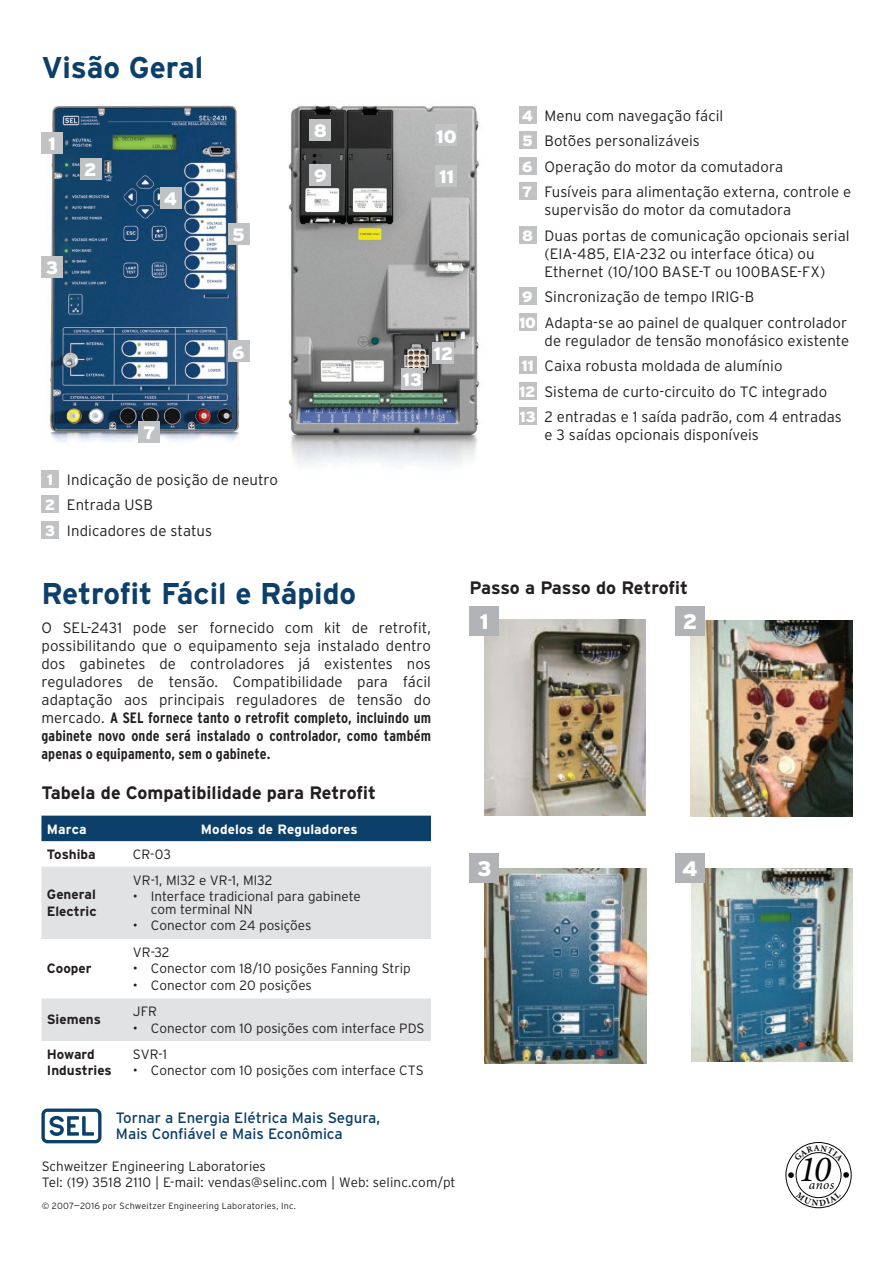
<style>
.page{position:relative;width:893px;height:1263px;background:#fff}
.page>*{position:absolute;margin:0;border:0;box-sizing:border-box;transform-origin:0 0}
.t1{font:italic 36.9px "Minion Pro";color:#040503}
.t2{font:700 30px "Interstate Poly";color:#0c3f6a}
.t3{font:900 21px "Interstate Poly";color:#fff}
.t4{font:700 18px "Interstate";color:#231f20}
.t5{font:900 18px "Interstate Poly";letter-spacing:-.01em;color:#fff}
.t6{font:300 15px/25.5px "Interstate Poly";letter-spacing:.005em;color:#231f20}
.t7{font:700 condensed 15px/18px "Interstate";letter-spacing:.005em;color:#231f20;text-align:justify}
.t8{font:15px/16.5px "Interstate Poly";color:#0c3f6a}
.t9{font:900 15px/25.5px "Interstate Poly";letter-spacing:-.02em;color:#fff}
.t10{font:300 13.5px/13.5px "Interstate Poly";color:#231f20}
.t11{font:700 13.5px/16.2px "Interstate Poly";color:#231f20}
.t12{font:700 13.5px "Interstate Poly";letter-spacing:.01em;color:#fff}
.t13{font:italic 13.35px "Minion Pro";color:#040503}
.t14{font:300 9px "Interstate Poly";letter-spacing:.025em;color:#231f20}
.s1{font-family:"Interstate Poly";font-weight:300;font-stretch:normal}
</style>
<div class="page">
<img style="left:692px;top:868px;width:160px;height:194px">
<img style="left:484px;top:868px;width:162px;height:196px">
<img style="left:690px;top:621px;width:162px;height:195px">
<img style="left:484px;top:620px;width:161px;height:196px">
<img style="left:41px;top:105px;width:204px;height:393px">
<img style="left:288px;top:105px;width:192px;height:360px">
<div style="left:41px;top:132px;width:22px;height:21px;background:#c1c2c4"></div>
<div style="left:80px;top:158px;width:21px;height:22px;background:#c1c2c4"></div>
<div style="left:41px;top:256px;width:22px;height:21px;background:#c1c2c4"></div>
<div style="left:160px;top:188px;width:21px;height:21px;background:#c1c2c4"></div>
<div style="left:228px;top:223px;width:21px;height:21px;background:#c1c2c4"></div>
<div style="left:228px;top:341px;width:21px;height:21px;background:#c1c2c4"></div>
<div style="left:139px;top:421px;width:21px;height:22px;background:#c1c2c4"></div>
<div style="left:310px;top:120px;width:21px;height:21px;background:#c1c2c4"></div>
<div style="left:310px;top:164px;width:21px;height:22px;background:#c1c2c4"></div>
<div style="left:436px;top:125px;width:21px;height:21px;background:#c1c2c4"></div>
<div style="left:436px;top:165px;width:21px;height:22px;background:#c1c2c4"></div>
<div style="left:433px;top:343px;width:21px;height:21px;background:#c1c2c4"></div>
<div style="left:402px;top:368px;width:21px;height:22px;background:#c1c2c4"></div>
<div style="left:41px;top:470px;width:17px;height:17px;background:#c1c2c4"></div>
<div style="left:41px;top:496px;width:17px;height:17px;background:#c1c2c4"></div>
<div style="left:41px;top:521px;width:17px;height:17px;background:#c1c2c4"></div>
<div style="left:519px;top:106px;width:17px;height:17px;background:#c1c2c4"></div>
<div style="left:519px;top:132px;width:17px;height:17px;background:#c1c2c4"></div>
<div style="left:519px;top:157px;width:17px;height:17px;background:#c1c2c4"></div>
<div style="left:519px;top:183px;width:17px;height:17px;background:#c1c2c4"></div>
<div style="left:519px;top:226px;width:17px;height:17px;background:#c1c2c4"></div>
<div style="left:519px;top:288px;width:17px;height:17px;background:#c1c2c4"></div>
<div style="left:519px;top:313px;width:17px;height:17px;background:#c1c2c4"></div>
<div style="left:519px;top:357px;width:17px;height:17px;background:#c1c2c4"></div>
<div style="left:519px;top:382px;width:17px;height:17px;background:#c1c2c4"></div>
<div style="left:519px;top:408px;width:17px;height:17px;background:#c1c2c4"></div>
<div style="left:41px;top:816px;width:390px;height:25px;background:#0c3f6a"></div>
<svg style="left:41px;top:867px;width:390px;height:174px;fill:#e1e2e4"></svg>
<svg style="left:41px;top:1108px;width:60px;height:35px"></svg>
<div style="left:469px;top:606px;width:30px;height:30px;background:#b2b3b7"></div>
<div style="left:675px;top:606px;width:30px;height:30px;background:#b2b3b7"></div>
<div style="left:469px;top:853px;width:30px;height:30px;background:#b2b3b7"></div>
<div style="left:675px;top:853px;width:30px;height:30px;background:#b2b3b7"></div>
<svg style="left:786px;top:1142px;width:65px;height:66px"></svg>
<h2 class="t2" style="left:41px;top:46px;width:163px">Visão Geral</h2>
<p class="t5" style="left:48px;top:130px;width:9px">1</p>
<p class="t5" style="left:84px;top:157px;width:14px">2</p>
<p class="t5" style="left:46px;top:254px;width:14px">3</p>
<p class="t5" style="left:164px;top:186px;width:15px">4</p>
<p class="t5" style="left:232px;top:221px;width:14px">5</p>
<p class="t5" style="left:232px;top:339px;width:14px">6</p>
<p class="t9" style="left:45px;top:466px;width:12px">1<br>2<br>3</p>
<p class="t5" style="left:143px;top:420px;width:14px">7</p>
<p class="t6" style="left:67px;top:466px;width:212px">Indicação de posição de neutro<br>Entrada USB<br>Indicadores de status</p>
<p class="t5" style="left:314px;top:118px;width:15px">8</p>
<p class="t5" style="left:314px;top:163px;width:14px">9</p>
<p class="t5" style="left:436px;top:123px;width:22px">10</p>
<p class="t5" style="left:439px;top:163px;width:16px">11</p>
<p class="t5" style="left:403px;top:366px;width:21px">13</p>
<p class="t5" style="left:433px;top:341px;width:21px">12</p>
<p class="t9" style="left:522px;top:102px;width:13px;text-align:justify">4<br>5<br>6<br>7</p>
<p class="t9" style="left:522px;top:222px;width:12px">8</p>
<p class="t9" style="left:519px;top:284px;width:18px">9<br>10</p>
<p class="t9" style="left:519px;top:353px;width:18px">11<br>12<br>13</p>
<p class="t6" style="left:544px;top:102px;width:308px">Menu com navegação fácil<br>Botões personalizáveis<br>Operação do motor da comutadora<br>Fusíveis para alimentação externa, controle e</p>
<p class="t6" style="left:544px;top:196px;width:307px">supervisão do motor da comutadora<br>Duas portas de comunicação opcionais serial</p>
<p class="t6" style="left:544px;top:244px;width:282px;line-height:18px">(EIA-485, EIA-232 ou interface ótica) ou<br>Ethernet (10/100 BASE-T ou 100BASE-FX)</p>
<p class="t6" style="left:544px;top:283px;width:304px">Sincronização de tempo IRIG-B<br>Adapta-se ao painel de qualquer controlador</p>
<p class="t6" style="left:544px;top:327px;width:306px">de regulador de tensão monofásico existente Caixa robusta moldada de alumínio<br>Sistema de curto-circuito do TC integrado<br>2 entradas e 1 saída padrão, com 4 entradas</p>
<p class="t6" style="left:544px;top:421px;width:216px">e 3 saídas opcionais disponíveis</p>
<h2 class="t2" style="left:41px;top:571px;width:316px">Retrofit Fácil e Rápido</h2>
<p class="t6" style="left:41px;top:617px;width:391px;line-height:18px;text-align:justify">O SEL-2431 pode ser fornecido com kit de retrofit, possibilitando que o equipamento seja instalado dentro dos gabinetes de controladores já existentes nos reguladores de tensão. Compatibilidade para fácil adaptação aos principais reguladores de tensão do</p>
<p class="t7" style="left:41px;top:708px;width:391px"><span class="s1">mercado.</span> A SEL fornece tanto o retrofit completo, incluindo um gabinete novo onde será instalado o controlador, como também apenas o equipamento, sem o gabinete.</p>
<p class="t4" style="left:41px;top:781px;width:336px">Tabela de Compatibilidade para Retrofit</p>
<p class="t12" style="left:47px;top:819px;width:41px">Marca</p>
<p class="t12" style="left:201px;top:819px;width:158px">Modelos de Reguladores</p>
<p class="t11" style="left:47px;top:845px;width:50px">Toshiba</p>
<p class="t10" style="left:133px;top:846px;width:40px">CR-03</p>
<p class="t11" style="left:47px;top:886px;width:51px">General<br>Electric</p>
<p class="t10" style="left:133px;top:872px;width:141px">VR-1, Ml32 e VR-1, Ml32</p>
<p class="t10" style="left:151px;top:888px;width:211px;text-indent:-18px">• Interface tradicional para gabinete com terminal NN</p>
<p class="t10" style="left:133px;top:918px;width:180px">• Conector com 24 posições</p>
<p class="t11" style="left:47px;top:960px;width:46px">Cooper</p>
<p class="t11" style="left:47px;top:1011px;width:56px">Siemens</p>
<p class="t10" style="left:133px;top:945px;width:38px">VR-32</p>
<p class="t10" style="left:133px;top:961px;width:279px">• Conector com 18/10 posições Fanning Strip</p>
<p class="t10" style="left:133px;top:977px;width:180px">• Conector com 20 posições</p>
<p class="t10" style="left:133px;top:1004px;width:26px">JFR</p>
<p class="t10" style="left:133px;top:1020px;width:293px">• Conector com 10 posições com interface PDS</p>
<p class="t11" style="left:47px;top:1045px;width:66px">Howard<br>Industries</p>
<p class="t10" style="left:133px;top:1046px;width:35px">SVR-1</p>
<p class="t10" style="left:133px;top:1063px;width:292px">• Conector com 10 posições com interface CTS</p>
<p class="t8" style="left:116px;top:1109px;width:266px">Tornar a Energia Elétrica Mais Segura,<br>Mais Confiável e Mais Econômica</p>
<p class="t10" style="left:42px;top:1157px;width:415px;line-height:16.2px">Schweitzer Engineering Laboratories<br>Tel: (19) 3518 2110 | E-mail: vendas@selinc.com | Web: selinc.com/pt</p>
<p class="t14" style="left:42px;top:1199px;width:256px">© 2007–2016 por Schweitzer Engineering Laboratories, Inc.</p>
<p class="t4" style="left:469px;top:577px;width:220px">Passo a Passo do Retrofit</p>
<h3 class="t3" style="left:480px;top:606px;width:10px">1</h3>
<h3 class="t3" style="left:683px;top:606px;width:16px">2</h3>
<h3 class="t3" style="left:477px;top:853px;width:16px">3</h3>
<h3 class="t3" style="left:682px;top:853px;width:17px">4</h3>
<h1 class="t1" style="left:799px;top:1144px;width:34px">10</h1>
<p class="t13" style="left:809px;top:1176px;width:27px">anos</p>
</div>
